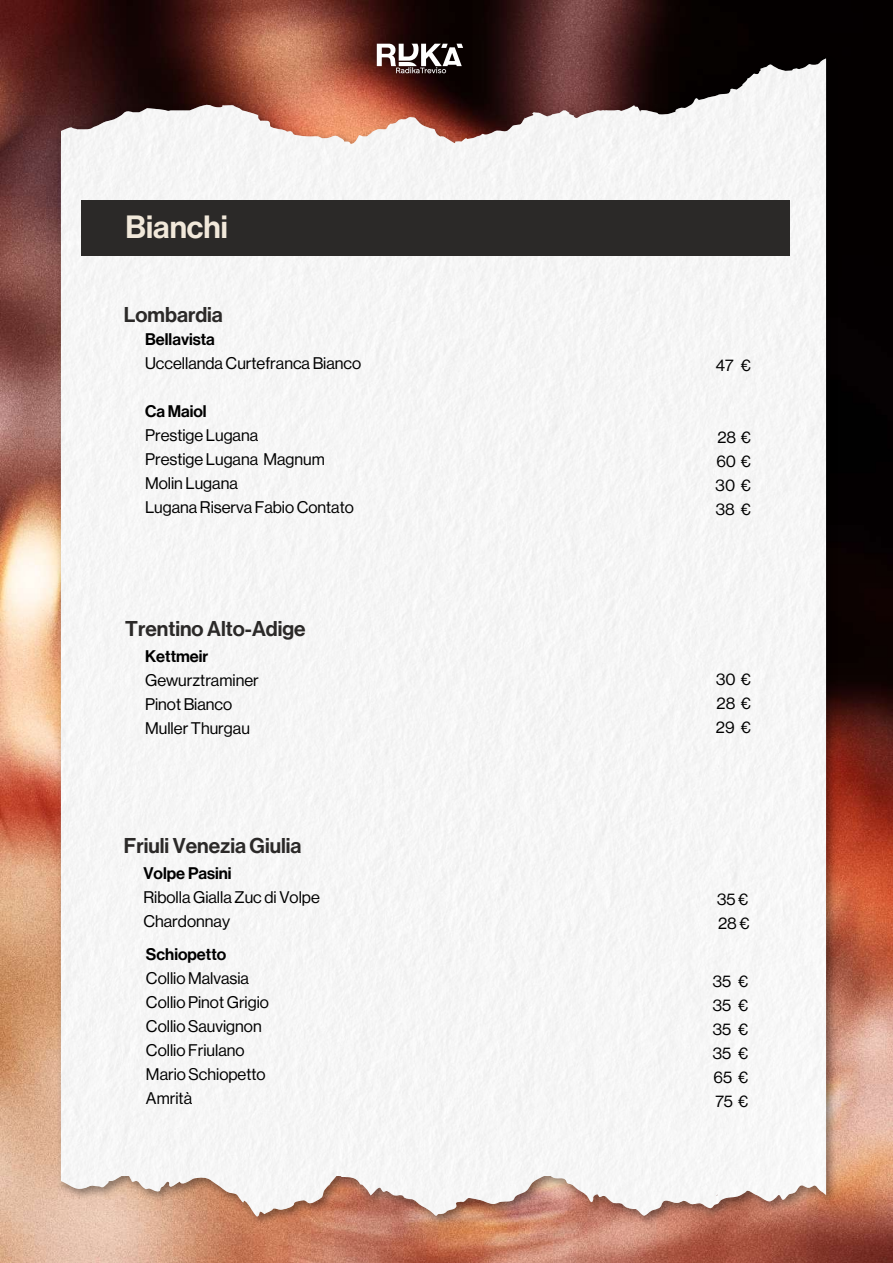
<style>
.page{position:relative;width:893px;height:1263px;background:#fff}
.page>*{position:absolute;margin:0;border:0;box-sizing:border-box;transform-origin:0 0}
.t1{font:31.5px "Neue Haas Display Mediu";color:#f1e8da}
.t2{font:21px "Neue Haas Display Mediu";color:#2b2928}
.t3{font:16.5px/24px "Neue Haas Display";color:#000}
.t4{font:16.5px "Neue Haas Display Mediu";color:#000}
</style>
<div class="page">
<img style="left:0;top:1px;width:893px;height:1262px">
<img style="left:54px;top:51px;width:787px;height:1180px">
<div style="left:61px;top:58px;width:765px;height:1160px;background:#f6f6f6"></div>
<img style="left:392px;top:62px;width:428px;height:83px">
<svg style="left:377px;top:44px;width:86px;height:29px"></svg>
<div style="left:82px;top:201px;width:708px;height:55px;background:#2b2928"></div>
<h1 class="t1" style="left:125px;top:209px;width:104px">Bianchi</h1>
<p class="t2" style="left:124px;top:303px;width:101px">Lombardia</p>
<p class="t4" style="left:145px;top:330px;width:71px">Bellavista</p>
<p class="t3" style="left:145px;top:352px;width:218px">Uccellanda Curtefranca Bianco</p>
<p class="t4" style="left:145px;top:402px;width:63px">Ca Maiol</p>
<p class="t3" style="left:145px;top:424px;width:210px">Prestige Lugana<br>Prestige Lugana Magnum<br>Molin Lugana<br>Lugana Riserva Fabio Contato</p>
<p class="t2" style="left:125px;top:617px;width:182px">Trentino Alto-Adige</p>
<p class="t4" style="left:145px;top:646px;width:65px">Kettmeir</p>
<p class="t3" style="left:145px;top:668px;width:115px">Gewurztraminer<br>Pinot Bianco<br>Muller Thurgau</p>
<p class="t2" style="left:124px;top:833px;width:179px">Friuli Venezia Giulia</p>
<p class="t3" style="left:716px;top:354px;width:37px">47 €</p>
<p class="t3" style="left:716px;top:426px;width:37px;text-align:justify">28 € 60 € 30 € 38 €</p>
<p class="t3" style="left:716px;top:667px;width:37px;text-align:justify">30 € 28 € 29 €</p>
<p class="t4" style="left:143px;top:864px;width:90px">Volpe Pasini</p>
<p class="t3" style="left:143px;top:885px;width:178px">Ribolla Gialla Zuc di Volpe<br>Chardonnay</p>
<p class="t3" style="left:717px;top:887px;width:34px">35 €<br>28 €</p>
<p class="t4" style="left:146px;top:945px;width:82px">Schiopetto</p>
<p class="t3" style="left:146px;top:967px;width:125px">Collio Malvasia<br>Collio Pinot Grigio<br>Collio Sauvignon<br>Collio Friulano<br>Mario Schiopetto<br>Amrità</p>
<p class="t3" style="left:713px;top:969px;width:37px;text-align:justify">35 € 35 € 35 € 35 € 65 € 75 €</p>
</div>
